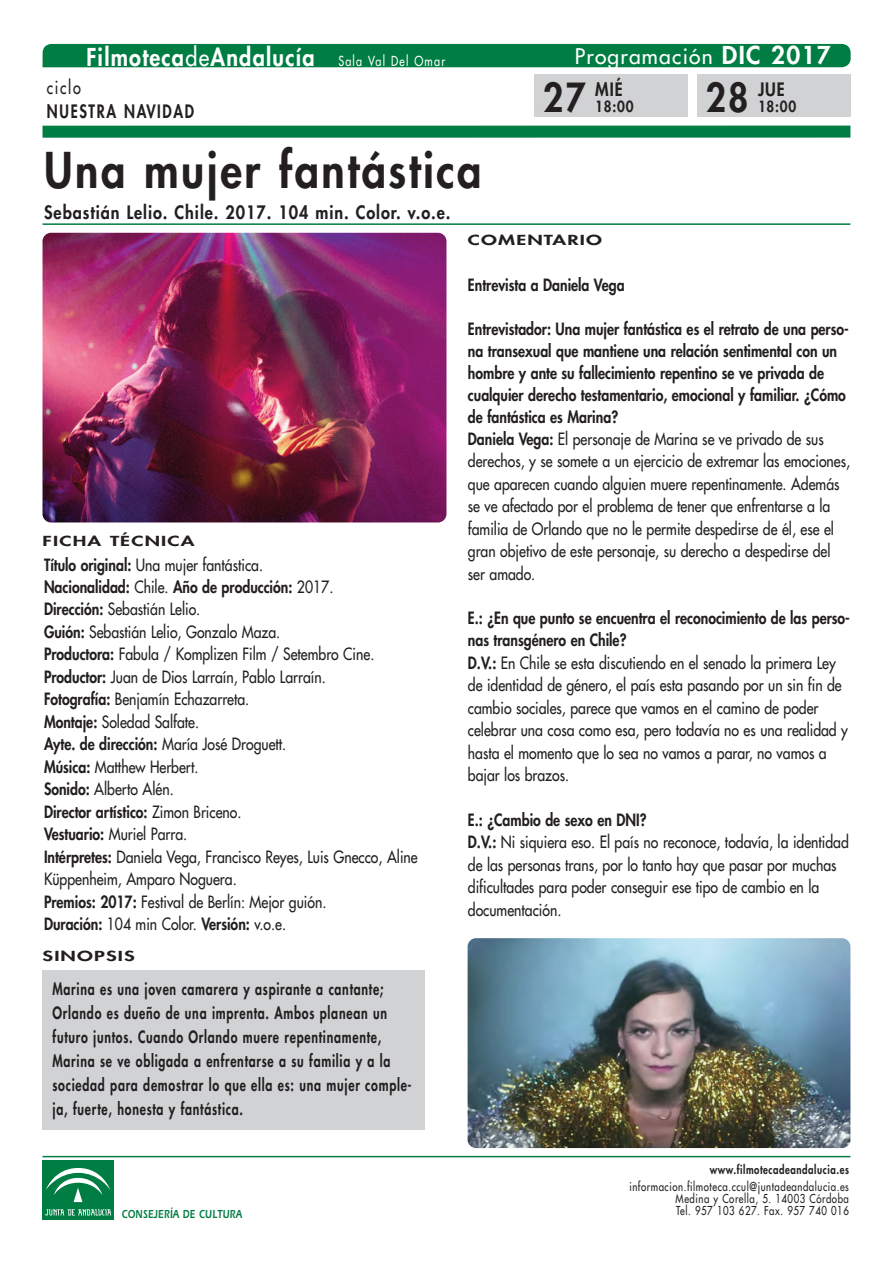
<style>
.page{position:relative;width:893px;height:1263px;background:#fff}
.page>*{position:absolute;margin:0;border:0;box-sizing:border-box;transform-origin:0 0}
.t1{font:800 48px "Futura LT";letter-spacing:.06em;color:#231f20;scale:.9 1}
.t2{font:800 39px "Futura LT";color:#231f20;scale:.9 1}
.t3{font:800 24px "Futura LT";letter-spacing:.06em;color:#fff;scale:.9 1}
.t4{font:21px "Futura LT";letter-spacing:.06em;color:#fff}
.t5{font:800 18px "Futura LT";letter-spacing:.06em;color:#231f20;scale:.9 1}
.t6{font:800 18px "Futura LT";letter-spacing:.115em;color:#231f20;scale:.8 1}
.t7{font:18px "Futura LT";letter-spacing:.115em;color:#231f20;scale:.8 1}
.t8{font:16.5px/22.5px "Futura LT";color:#231f20;scale:.85 1}
.t9{font:800 16.5px/24px "Futura LT";letter-spacing:.06em;color:#231f20;scale:.75 1}
.t10{font:800 16.5px "Futura LT";color:#231f20;scale:.85 1}
.t11{font:800 15px "Futura LT";letter-spacing:.06em;color:#231f20;scale:.9 1}
.t12{font:800 13.5px "Futura LT";letter-spacing:.06em;color:#231f20;scale:1.5 1}
.t13{font:12px/12px "Futura LT";letter-spacing:.06em;color:#231f20;text-align:right;scale:.8 1}
.t14{font:800 12px "Futura LT";letter-spacing:.06em;color:#231f20;scale:.8 1}
.t15{font:12px "Erie Black Plain";letter-spacing:.03em;color:#007d43;scale:.75 1}
.s1{font-weight:400}
.s2{font-weight:400;font-size:13.5px}
.s3{font-weight:800;font-size:24px}
.s4{font-weight:800}
</style>
<div class="page">
<img style="left:43px;top:233px;width:403px;height:289px;border-radius:9px">
<div style="left:43px;top:44px;width:808px;height:23px;background:#007d43"></div>
<div style="left:43px;top:126px;width:807px;height:12px;background:#007d43"></div>
<div style="left:43px;top:970px;width:382px;height:160px;background:#d1d2d4"></div>
<hr style="left:43px;top:223px;width:807px;height:2px;background:#007d43">
<hr style="left:43px;top:1156px;width:807px;height:1px;background:#007d43">
<div style="left:43px;top:1160px;width:71px;height:60px;background:#007d43"></div>
<svg style="left:45px;top:1209px;width:66px;height:6px"></svg>
<svg style="left:46px;top:1168px;width:64px;height:35px"></svg>
<div style="left:697px;top:74px;width:153px;height:43px;background:#d1d2d4"></div>
<div style="left:535px;top:75px;width:153px;height:42px;background:#d1d2d4"></div>
<img style="left:468px;top:938px;width:382px;height:210px;border-radius:9px">
<h3 class="t3" style="left:86px;top:42px;width:400px">Filmoteca<span class="s1">de</span>Andalucía <span class="s2">Sala Val Del Omar</span></h3>
<p class="t4" style="left:575px;top:43px;width:257px">Programación <span class="s3">DIC 2017</span></p>
<p class="t7" style="left:47px;top:76px;width:44px">ciclo</p>
<p class="t6" style="left:47px;top:100px;width:186px">NUESTRA NAVIDAD</p>
<h1 class="t1" style="left:44px;top:138px;width:488px">Una mujer fantástica</h1>
<p class="t5" style="left:44px;top:201px;width:453px">Sebastián Lelio. Chile. 2017. 104 min. Color. v.o.e.</p>
<h2 class="t2" style="left:543px;top:72px;width:49px">27</h2>
<p class="t5" style="left:595px;top:77px;width:32px">MIÉ</p>
<p class="t11" style="left:595px;top:97px;width:44px">18:00</p>
<p class="t12" style="left:468px;top:231px;width:91px">COMENTARIO</p>
<h2 class="t2" style="left:706px;top:72px;width:49px">28</h2>
<p class="t5" style="left:758px;top:77px;width:31px">JUE</p>
<p class="t11" style="left:758px;top:96px;width:44px">18:00</p>
<p class="t12" style="left:43px;top:532px;width:103px">FICHA TÉCNICA</p>
<p class="t8" style="left:44px;top:553px;width:441px"><span class="s4">Título original:</span> Una mujer fantástica.<br><span class="s4">Nacionalidad:</span> Chile. <span class="s4">Año de producción:</span> 2017.<br><span class="s4">Dirección:</span> Sebastián Lelio.<br><span class="s4">Guión:</span> Sebastián Lelio, Gonzalo Maza.<br><span class="s4">Productora:</span> Fabula / Komplizen Film / Setembro Cine.<br><span class="s4">Productor:</span> Juan de Dios Larraín, Pablo Larraín.<br><span class="s4">Fotografía:</span> Benjamín Echazarreta.<br><span class="s4">Montaje:</span> Soledad Salfate.<br><span class="s4">Ayte. de dirección:</span> María José Droguett.<br><span class="s4">Música:</span> Matthew Herbert.<br><span class="s4">Sonido:</span> Alberto Alén.<br><span class="s4">Director artístico:</span> Zimon Briceno.<br><span class="s4">Vestuario:</span> Muriel Parra.<br><span class="s4">Intérpretes:</span> Daniela Vega, Francisco Reyes, Luis Gnecco, Aline Küppenheim, Amparo Noguera.<br><span class="s4">Premios: 2017:</span> Festival de Berlín: Mejor guión.<br><span class="s4">Duración:</span> 104 min Color. <span class="s4">Versión:</span> v.o.e.</p>
<p class="t12" style="left:43px;top:947px;width:63px">SINOPSIS</p>
<p class="t9" style="left:53px;top:977px;width:480px">Marina es una joven camarera y aspirante a cantante; Orlando es dueño de una imprenta. Ambos planean un futuro juntos. Cuando Orlando muere repentinamente, Marina se ve obligada a enfrentarse a su familia y a la sociedad para demostrar lo que ella es: una mujer comple&shy;ja, fuerte, honesta y fantástica.</p>
<p class="t10" style="left:468px;top:274px;width:186px">Entrevista a Daniela Vega</p>
<p class="t8" style="left:468px;top:317px;width:451px"><span class="s4">Entrevistador: Una mujer fantástica es el retrato de una perso&shy;na transexual que mantiene una relación sentimental con un hombre y ante su fallecimiento repentino se ve privada de cualquier derecho testamentario, emocional y familiar. ¿Cómo de fantástica es Marina?<br>Daniela Vega:</span> El personaje de Marina se ve privado de sus derechos, y se somete a un ejercicio de extremar las emociones, que aparecen cuando alguien muere repentinamente. Además se ve afectado por el problema de tener que enfrentarse a la familia de Orlando que no le permite despedirse de él, ese el gran objetivo de este personaje, su derecho a despedirse del ser amado.</p>
<p class="t8" style="left:468px;top:607px;width:451px"><span class="s4">E.: ¿En que punto se encuentra el reconocimiento de las perso&shy;nas transgénero en Chile?<br>D.V.:</span> En Chile se esta discutiendo en el senado la primera Ley de identidad de género, el país esta pasando por un sin fin de cambio sociales, parece que vamos en el camino de poder celebrar una cosa como esa, pero todavía no es una realidad y hasta el momento que lo sea no vamos a parar, no vamos a bajar los brazos.</p>
<p class="t8" style="left:468px;top:808px;width:450px"><span class="s4">E.: ¿Cambio de sexo en DNI?<br>D.V.:</span> Ni siquiera eso. El país no reconoce, todavía, la identidad de las personas trans, por lo tanto hay que pasar por muchas dificultades para poder conseguir ese tipo de cambio en la documentación.</p>
<p class="t14" style="left:710px;top:1162px;width:176px">www.filmotecadeandalucia.es</p>
<p class="t13" style="left:629px;top:1180px;width:276px">informacion.filmoteca.ccul@juntadeandalucia.es<br>Medina y Corella, 5. 14003 Córdoba</p>
<p class="t15" style="left:122px;top:1206px;width:162px">CONSEJERÍA DE CULTURA</p>
<p class="t13" style="left:676px;top:1204px;width:217px">Tel. 957 103 627. Fax. 957 740 016</p>
</div>
